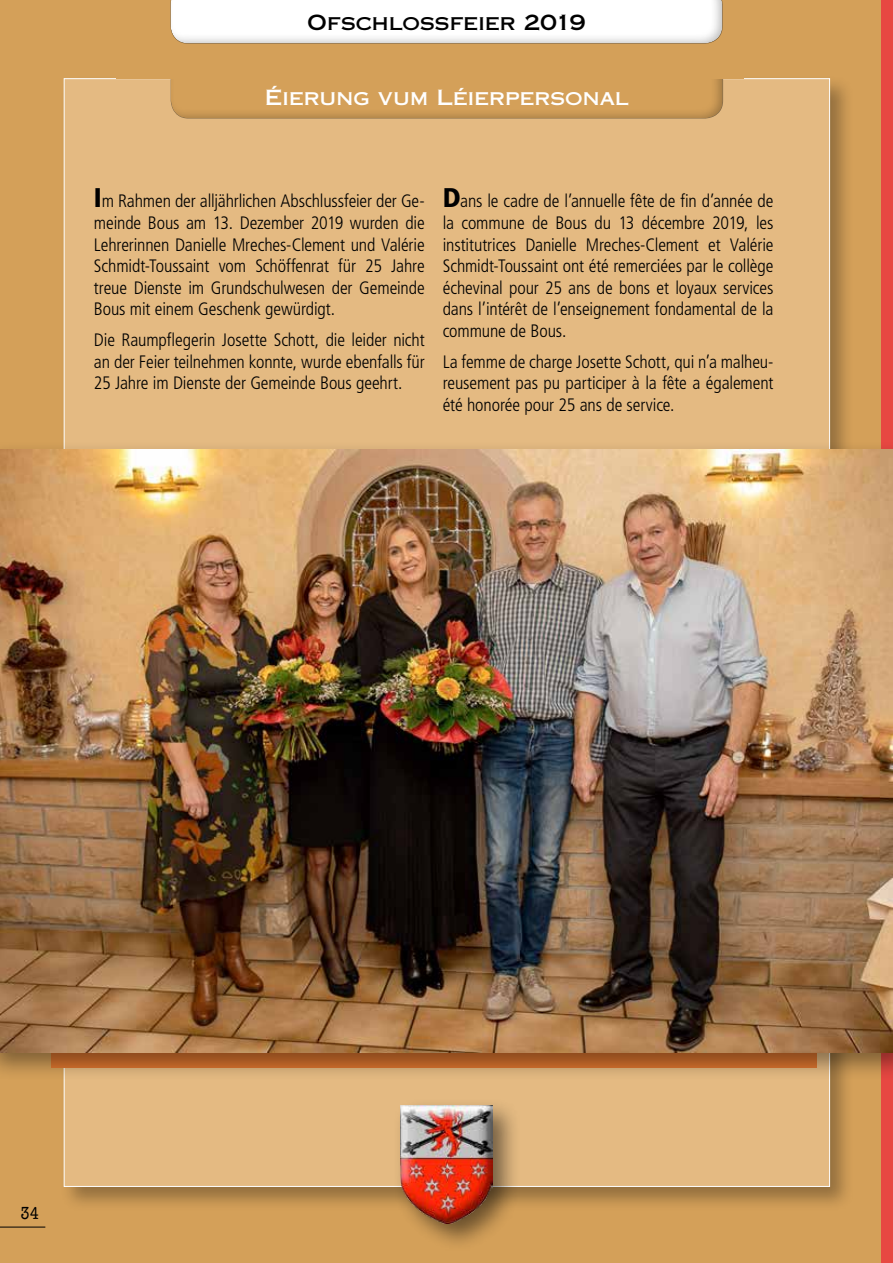
<style>
.page{position:relative;width:893px;height:1263px;background:#fff}
.page>*{position:absolute;margin:0;border:0;box-sizing:border-box;transform-origin:0 0}
.t1{font:21px "Copperplate Thirty One AB";letter-spacing:-.02em;color:#fff}
.t2{font:21px "Copperplate Thirty One AB";letter-spacing:-.015em;color:#000}
.t3{font:300 condensed 18px/21.6px "Frutiger";letter-spacing:-.01em;color:#000;text-align:justify}
.t4{font:condensed 18px "American Typewriter";color:#000}
.s1{font-weight:900;font-size:27px}
</style>
<div class="page">
<div style="left:859px;top:0;width:34px;height:1263px;background:#e74842"></div>
<div style="left:0;top:0;width:880px;height:1263px;background:#d4a059"></div>
<div style="left:60px;top:74px;width:794px;height:1137px;background:#000;opacity:.3"></div>
<div style="left:64px;top:78px;width:766px;height:1109px;background:#e4ba82;border:1px solid #fff"></div>
<div style="left:168px;top:0;width:555px;height:45px;background:#000;opacity:.27"></div>
<div style="left:169px;top:60px;width:555px;height:60px;background:#000;opacity:.27"></div>
<div style="left:117px;top:51px;width:627px;height:28px;background:#d4a059"></div>
<div style="left:393px;top:1097px;width:129px;height:155px;background:#000;opacity:.5"></div>
<img style="left:401px;top:1106px;width:91px;height:118px">
<div style="left:0;top:441px;width:893px;height:641px;background:#000;opacity:.4"></div>
<img style="left:0;top:449px;width:893px;height:604px">
<hr style="left:0;top:1227px;width:45px;height:1px;background:#000">
<p class="t2" style="left:307px;top:10px;width:280px">Ofschlossfeier 2019</p>
<p class="t1" style="left:265px;top:85px;width:365px">Éierung vum Léierpersonal</p>
<p class="t3" style="left:94px;top:191px;width:332px"><span class="s1">I</span>m Rahmen der alljährlichen Abschlussfeier der Ge&shy;meinde Bous am 13. Dezember 2019 wurden die Lehrerinnen Danielle Mreches-Clement und Valérie Schmidt-Toussaint vom Schöffenrat für 25 Jahre treue Dienste im Grundschulwesen der Gemeinde Bous mit einem Geschenk gewürdigt.</p>
<p class="t3" style="left:94px;top:329px;width:332px">Die Raumpflegerin Josette Schott, die leider nicht an der Feier teilnehmen konnte, wurde ebenfalls für 25 Jahre im Dienste der Gemeinde Bous geehrt.</p>
<p class="t3" style="left:443px;top:191px;width:332px"><span class="s1">D</span>ans le cadre de l’annuelle fête de fin d’année de la commune de Bous du 13 décembre 2019, les institutrices Danielle Mreches-Clement et Valérie Schmidt-Toussaint ont été remerciées par le collège échevinal pour 25 ans de bons et loyaux services dans l’intérêt de l’enseignement fondamental de la commune de Bous.</p>
<p class="t3" style="left:443px;top:351px;width:332px">La femme de charge Josette Schott, qui n’a malheu&shy;reusement pas pu participer à la fête a également été honorée pour 25 ans de service.</p>
<p class="t4" style="left:21px;top:1199px;width:20px">34</p>
</div>
